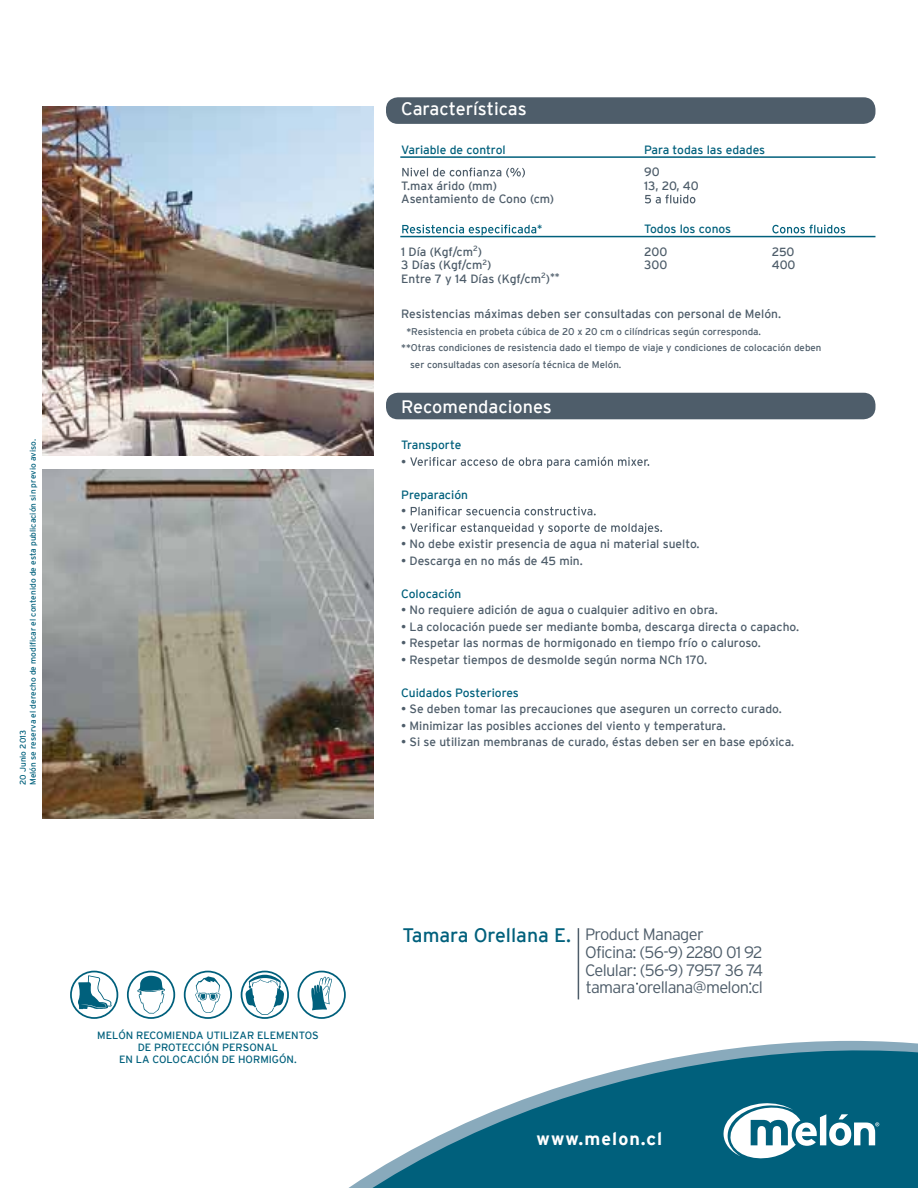
<style>
.page{position:relative;width:918px;height:1188px;background:#fff}
.page>*{position:absolute;margin:0;border:0;box-sizing:border-box;transform-origin:0 0}
.t1{font:19.5px "Interstate";color:#00607c}
.t2{font:18px "Interstate";color:#fff}
.t3{font:700 18px "Interstate";letter-spacing:.06em;color:#fff}
.t4{font:300 16.5px/18px "Interstate";letter-spacing:-.04em;color:#4e5d6a}
.t5{font:12px/16.5px "Interstate";color:#4e5d6a}
.t6{font:12px "Interstate";color:#00607c}
.t7{font:10.5px/12px "Interstate";color:#00607c;text-align:center}
.t8{font:9.75px "Interstate";color:#4e5d6a}
.t9{font:8.25px/9.9px "Interstate";color:#00607c}
</style>
<div class="page">
<svg style="left:348px;top:1040px;width:570px;height:148px;fill:#00607c"></svg>
<svg style="left:723px;top:1103px;width:156px;height:58px"></svg>
<img style="left:43px;top:106px;width:330px;height:349px">
<img style="left:43px;top:470px;width:330px;height:349px">
<div style="left:386px;top:393px;width:489px;height:26px;background:#4e5d6a;border-radius:12px"></div>
<div style="left:386px;top:97px;width:489px;height:27px;background:#4e5d6a;border-radius:12px"></div>
<svg style="left:402px;top:168px;width:123px;height:10px"></svg>
<svg style="left:645px;top:195px;width:50px;height:8px"></svg>
<svg style="left:402px;top:225px;width:134px;height:11px"></svg>
<svg style="left:772px;top:225px;width:73px;height:8px"></svg>
<svg style="left:411px;top:507px;width:185px;height:8px"></svg>
<svg style="left:410px;top:457px;width:239px;height:11px"></svg>
<svg style="left:410px;top:523px;width:252px;height:11px"></svg>
<hr style="left:400px;top:156px;width:475px;height:2px;background:#00607c">
<hr style="left:400px;top:236px;width:475px;height:1px;background:#00607c">
<hr style="left:578px;top:928px;width:1px;height:71px;background:#4e5d6a">
<svg style="left:184px;top:971px;width:48px;height:48px"></svg>
<svg style="left:127px;top:971px;width:48px;height:48px"></svg>
<svg style="left:70px;top:971px;width:48px;height:48px"></svg>
<svg style="left:298px;top:971px;width:48px;height:48px"></svg>
<svg style="left:241px;top:971px;width:48px;height:48px"></svg>
<p class="t9" style="left:18px;top:785px;width:347px;rotate:-90deg">20 Junio 2013<br>Melón se reserva el derecho de modificar el contenido de esta publicación sin previo aviso.</p>
<p class="t7" style="left:97px;top:1029px;width:223px">MELÓN RECOMIENDA UTILIZAR ELEMENTOS<br>DE PROTECCIÓN PERSONAL<br>EN LA COLOCACIÓN DE HORMIGÓN.</p>
<h2 class="t2" style="left:401px;top:98px;width:127px">Características</h2>
<p class="t6" style="left:401px;top:143px;width:106px">Variable de control</p>
<p class="t6" style="left:644px;top:143px;width:123px">Para todas las edades</p>
<p class="t5" style="left:644px;top:164px;width:17px">90</p>
<p class="t5" style="left:401px;top:177px;width:97px">T.max árido (mm)</p>
<p class="t5" style="left:644px;top:177px;width:56px">13, 20, 40</p>
<p class="t5" style="left:401px;top:191px;width:155px">Asentamiento de Cono (cm)</p>
<p class="t7" style="left:537px;top:222px;width:7px">*</p>
<p class="t6" style="left:644px;top:222px;width:89px">Todos los conos</p>
<p class="t5" style="left:401px;top:243px;width:82px">1 Día (Kgf/cm<sup>2</sup>)</p>
<p class="t5" style="left:644px;top:243px;width:25px">200</p>
<p class="t5" style="left:772px;top:243px;width:24px">250</p>
<p class="t5" style="left:401px;top:257px;width:92px">3 Días (Kgf/cm<sup>2</sup>)</p>
<p class="t5" style="left:644px;top:257px;width:25px">300</p>
<p class="t5" style="left:772px;top:257px;width:25px">400</p>
<p class="t5" style="left:401px;top:270px;width:160px">Entre 7 y 14 Días (Kgf/cm<sup>2</sup>)<sup>**</sup></p>
<p class="t5" style="left:401px;top:306px;width:381px">Resistencias máximas deben ser consultadas con personal de Melón.</p>
<p class="t8" style="left:406px;top:326px;width:356px">*Resistencia en probeta cúbica de 20 x 20 cm o cilíndricas según corresponda.</p>
<p class="t8" style="left:401px;top:342px;width:422px">**Otras condiciones de resistencia dado el tiempo de viaje y condiciones de colocación deben</p>
<p class="t8" style="left:410px;top:359px;width:213px">ser consultadas con asesoría técnica de Melón.</p>
<h2 class="t2" style="left:401px;top:397px;width:152px">Recomendaciones</h2>
<p class="t6" style="left:401px;top:438px;width:62px">Transporte</p>
<p class="t5" style="left:401px;top:453px;width:7px">•</p>
<p class="t6" style="left:401px;top:488px;width:68px">Preparación</p>
<p class="t5" style="left:401px;top:503px;width:7px">• •</p>
<p class="t5" style="left:401px;top:536px;width:300px">• No debe existir presencia de agua ni material suelto.</p>
<p class="t5" style="left:401px;top:552px;width:183px">• Descarga en no más de 45 min.</p>
<p class="t6" style="left:401px;top:587px;width:62px">Colocación</p>
<p class="t5" style="left:401px;top:602px;width:318px">• No requiere adición de agua o cualquier aditivo en obra.</p>
<p class="t5" style="left:401px;top:618px;width:400px">• La colocación puede ser mediante bomba, descarga directa o capacho.</p>
<p class="t5" style="left:401px;top:635px;width:361px">• Respetar las normas de hormigonado en tiempo frío o caluroso.</p>
<p class="t5" style="left:401px;top:651px;width:307px">• Respetar tiempos de desmolde según norma NCh 170.</p>
<p class="t6" style="left:401px;top:686px;width:119px">Cuidados Posteriores</p>
<p class="t5" style="left:401px;top:701px;width:382px">• Se deben tomar las precauciones que aseguren un correcto curado.</p>
<p class="t5" style="left:401px;top:717px;width:326px">• Minimizar las posibles acciones del viento y temperatura.</p>
<p class="t5" style="left:401px;top:734px;width:395px">• Si se utilizan membranas de curado, éstas deben ser en base epóxica.</p>
<h1 class="t1" style="left:403px;top:924px;width:170px">Tamara Orellana E.</h1>
<h3 class="t4" style="left:585px;top:925px;width:180px">Product Manager<br>Oficina: (56-9) 2280 01 92<br>Celular: (56-9) 7957 36 74</h3>
<h3 class="t4" style="left:586px;top:978px;width:179px">tamara orellana@melon.cl</h3>
<h2 class="t3" style="left:537px;top:1129px;width:127px">www.melon.cl</h2>
</div>
